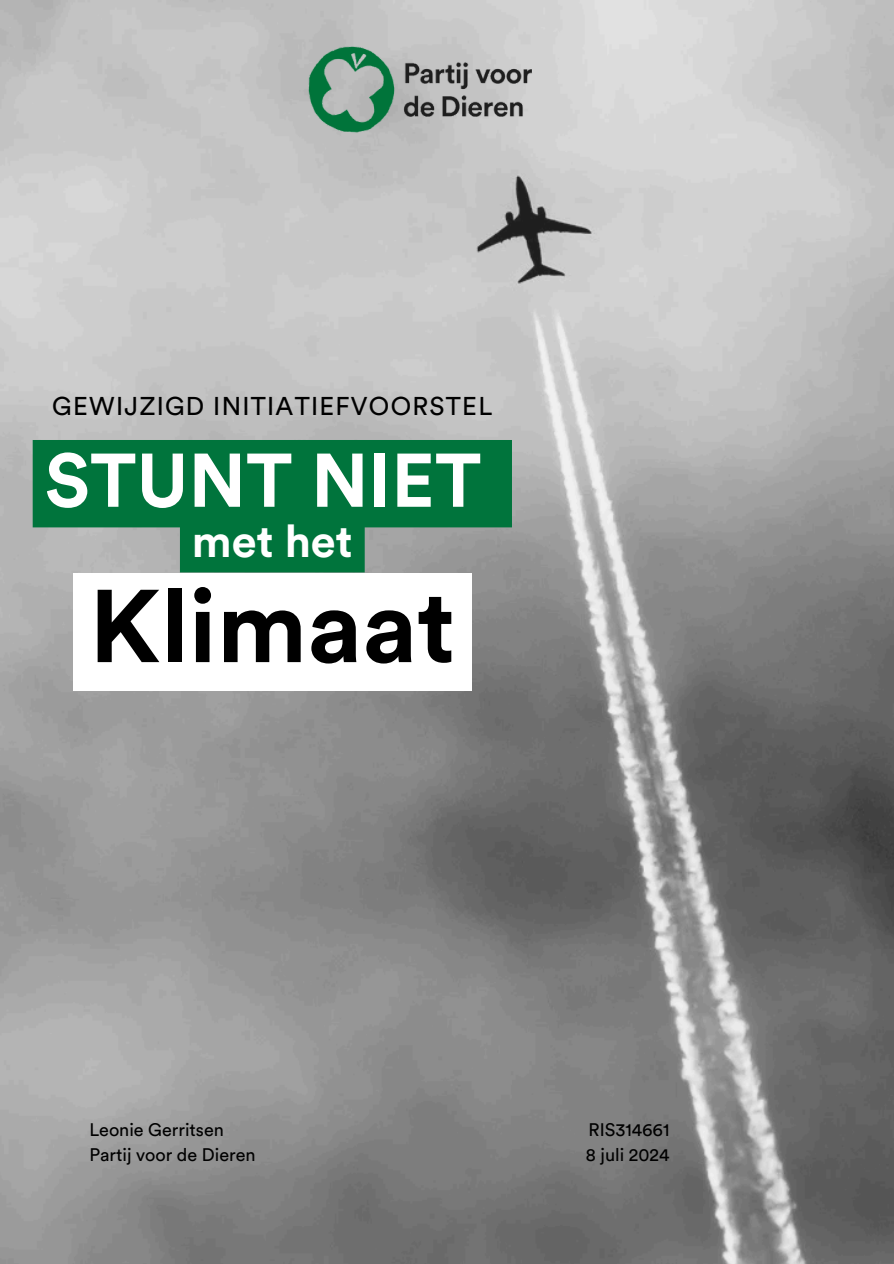
<style>
.page{position:relative;width:894px;height:1264px;background:#fff}
.page>*{position:absolute;margin:0;border:0;box-sizing:border-box;transform-origin:0 0}
.t1{font:700 102px "Circular Pro";color:#000}
.t2{font:700 75px "Circular Pro";color:#fff}
.t3{font:700 45px "Circular Pro";color:#fff}
.t4{font:25.5px "Circular Pro";letter-spacing:.05em;color:#000}
.t5{font:18px "Circular Pro";color:#000}
</style>
<div class="page">
<img style="left:0;top:0;width:893px;height:1263px">
<img style="left:296px;top:35px;width:253px;height:109px">
<svg style="left:33px;top:440px;width:479px;height:132px;background:#237f52"></svg>
<div style="left:73px;top:573px;width:398px;height:117px;background:#fff"></div>
<p class="t4" style="left:52px;top:395px;width:441px">GEWIJZIGD INITIATIEFVOORSTEL</p>
<h2 class="t2" style="left:45px;top:446px;width:438px">STUNT NIET</h2>
<h3 class="t3" style="left:192px;top:521px;width:162px">met het</h3>
<h3 class="t1" style="left:89px;top:579px;width:367px">Klimaat</h3>
<h1 class="t5" style="left:89px;top:1121px;width:136px">Leonie Gerritsen</h1>
<p class="t5" style="left:89px;top:1146px;width:168px">Partij voor de Dieren</p>
<p class="t5" style="left:588px;top:1121px;width:82px">RIS314661</p>
<p class="t5" style="left:585px;top:1146px;width:85px">8 juli 2024</p>
</div>
